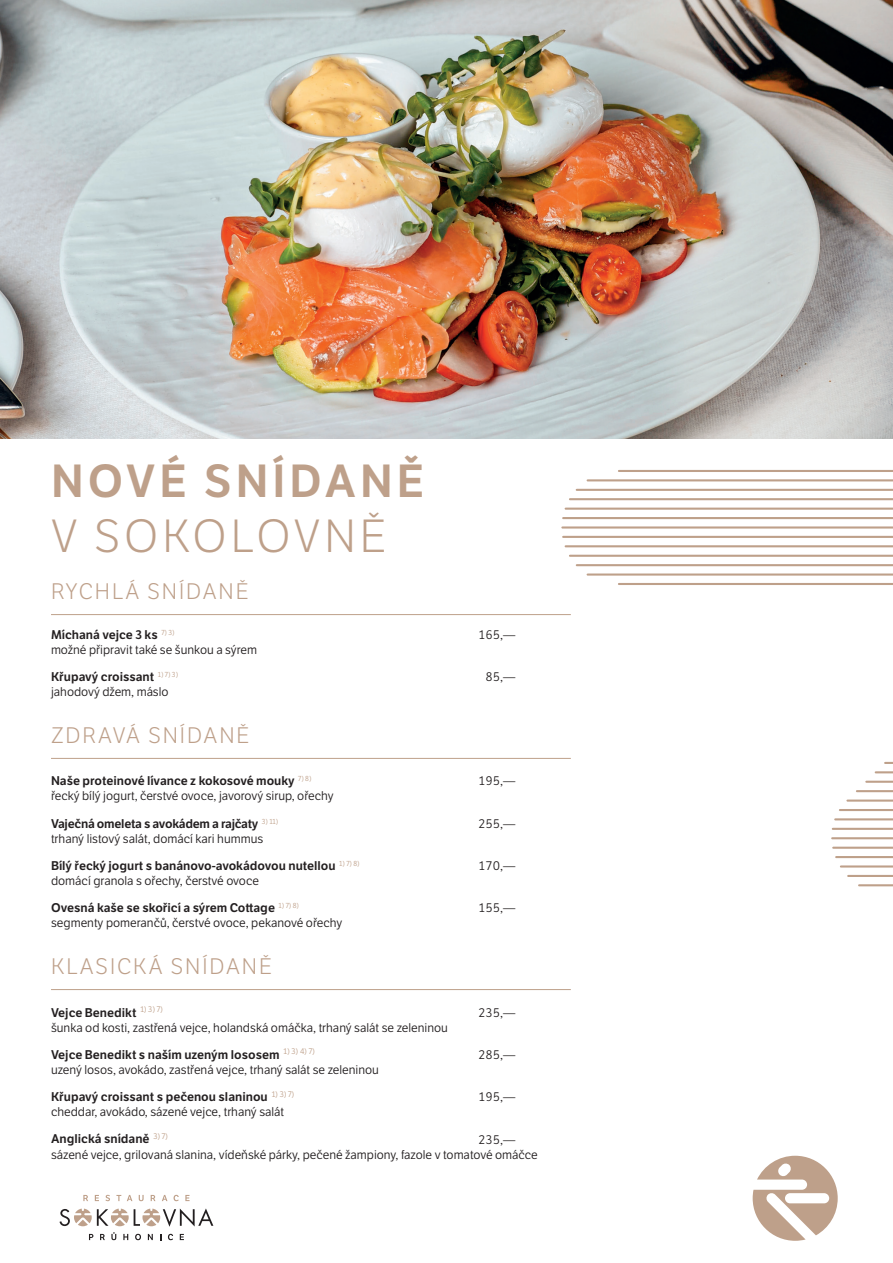
<style>
.page{position:relative;width:893px;height:1263px;background:#fff}
.page>*{position:absolute;margin:0;border:0;box-sizing:border-box;transform-origin:0 0}
.t1{font:600 45.15px "LFT Etica";letter-spacing:.09em;color:#bea08a}
.t2{font:300 45.15px "LFT Etica";letter-spacing:.09em;color:#bea08a}
.t3{font:300 21.9px "LFT Etica";letter-spacing:.09em;color:#bea08a}
.t4{font:12.3px/15px "LFT Etica";color:#231f20}
.t5{font:600 12.3px "LFT Etica";color:#231f20}
.t6{font:600 12.3px "LFT Etica";letter-spacing:-.02em;color:#231f20}
</style>
<div class="page">
<hr style="left:51px;top:614px;width:520px;height:1px;background:#bea08a">
<hr style="left:51px;top:758px;width:520px;height:1px;background:#bea08a">
<hr style="left:51px;top:989px;width:520px;height:1px;background:#bea08a">
<svg style="left:885px;top:762px;width:8px;height:2px"></svg>
<svg style="left:876px;top:771px;width:17px;height:2px"></svg>
<hr style="left:859px;top:884px;width:34px;height:2px;background:#bea08a">
<hr style="left:832px;top:837px;width:61px;height:2px;background:#bea08a">
<hr style="left:847px;top:799px;width:46px;height:3px;background:#bea08a">
<hr style="left:835px;top:818px;width:58px;height:2px;background:#bea08a">
<hr style="left:866px;top:781px;width:27px;height:2px;background:#bea08a">
<hr style="left:857px;top:790px;width:36px;height:2px;background:#bea08a">
<hr style="left:840px;top:809px;width:53px;height:2px;background:#bea08a">
<hr style="left:833px;top:828px;width:60px;height:2px;background:#bea08a">
<hr style="left:833px;top:847px;width:60px;height:2px;background:#bea08a">
<hr style="left:836px;top:856px;width:57px;height:2px;background:#bea08a">
<hr style="left:841px;top:865px;width:52px;height:2px;background:#bea08a">
<hr style="left:848px;top:875px;width:45px;height:2px;background:#bea08a">
<hr style="left:619px;top:470px;width:274px;height:2px;background:#bea08a">
<hr style="left:588px;top:479px;width:305px;height:2px;background:#bea08a">
<hr style="left:577px;top:489px;width:316px;height:2px;background:#bea08a">
<hr style="left:570px;top:555px;width:323px;height:2px;background:#bea08a">
<hr style="left:563px;top:517px;width:330px;height:2px;background:#bea08a">
<hr style="left:563px;top:536px;width:330px;height:2px;background:#bea08a">
<hr style="left:570px;top:498px;width:323px;height:2px;background:#bea08a">
<hr style="left:566px;top:508px;width:327px;height:2px;background:#bea08a">
<hr style="left:562px;top:526px;width:331px;height:2px;background:#bea08a">
<hr style="left:566px;top:545px;width:327px;height:2px;background:#bea08a">
<hr style="left:577px;top:564px;width:316px;height:2px;background:#bea08a">
<hr style="left:588px;top:573px;width:305px;height:3px;background:#bea08a">
<hr style="left:619px;top:583px;width:274px;height:2px;background:#bea08a">
<svg style="left:60px;top:1208px;width:153px;height:32px"></svg>
<svg style="left:83px;top:1195px;width:5px;height:6px"></svg>
<svg style="left:95px;top:1195px;width:4px;height:6px"></svg>
<svg style="left:105px;top:1195px;width:5px;height:6px"></svg>
<svg style="left:116px;top:1195px;width:5px;height:6px"></svg>
<svg style="left:127px;top:1195px;width:5px;height:6px"></svg>
<svg style="left:139px;top:1195px;width:5px;height:6px"></svg>
<svg style="left:151px;top:1195px;width:4px;height:6px"></svg>
<svg style="left:162px;top:1195px;width:5px;height:6px"></svg>
<svg style="left:174px;top:1195px;width:5px;height:6px"></svg>
<svg style="left:185px;top:1195px;width:5px;height:6px"></svg>
<svg style="left:753px;top:1156px;width:85px;height:85px"></svg>
<img style="left:0;top:0;width:893px;height:438px">
<h1 class="t1" style="left:51px;top:453px;width:375px">NOVÉ SNÍDANĚ</h1>
<h1 class="t2" style="left:51px;top:510px;width:337px">V SOKOLOVNĚ</h1>
<h2 class="t3" style="left:51px;top:579px;width:199px">RYCHLÁ SNÍDANĚ</h2>
<p class="t5" style="left:51px;top:627px;width:125px">Míchaná vejce 3 ks <sup>7)</sup> <sup>3)</sup></p>
<p class="t4" style="left:478px;top:627px;width:39px">165,—</p>
<p class="t4" style="left:51px;top:642px;width:208px">možné připravit také se šunkou a sýrem</p>
<p class="t5" style="left:51px;top:669px;width:129px">Křupavý croissant <sup>1)</sup> <sup>7)</sup> <sup>3)</sup></p>
<p class="t4" style="left:485px;top:670px;width:31px">85,—</p>
<p class="t4" style="left:51px;top:685px;width:119px">jahodový džem, máslo</p>
<h2 class="t3" style="left:51px;top:722px;width:200px">ZDRAVÁ SNÍDANĚ</h2>
<p class="t5" style="left:51px;top:773px;width:262px">Naše proteinové lívance z kokosové mouky <sup>7)</sup> <sup>8)</sup></p>
<p class="t4" style="left:478px;top:774px;width:39px">195,—</p>
<p class="t4" style="left:51px;top:789px;width:284px">řecký bílý jogurt, čerstvé ovoce, javorový sirup, ořechy</p>
<p class="t6" style="left:51px;top:816px;width:229px">Vaječná omeleta s avokádem a rajčaty <sup>3)</sup> <sup>11)</sup></p>
<p class="t4" style="left:478px;top:816px;width:39px">255,—</p>
<p class="t4" style="left:51px;top:831px;width:214px">trhaný listový salát, domácí kari hummus</p>
<p class="t5" style="left:51px;top:858px;width:310px">Bílý řecký jogurt s banánovo-avokádovou nutellou <sup>1)</sup> <sup>7)</sup> <sup>8)</sup></p>
<p class="t4" style="left:478px;top:858px;width:39px">170,—</p>
<p class="t4" style="left:51px;top:873px;width:209px">domácí granola s ořechy, čerstvé ovoce</p>
<p class="t5" style="left:51px;top:900px;width:249px">Ovesná kaše se skořicí a sýrem Cottage <sup>1)</sup> <sup>7)</sup> <sup>8)</sup></p>
<p class="t4" style="left:478px;top:901px;width:39px">155,—</p>
<p class="t4" style="left:51px;top:916px;width:293px">segmenty pomerančů, čerstvé ovoce, pekanové ořechy</p>
<h2 class="t3" style="left:51px;top:954px;width:223px">KLASICKÁ SNÍDANĚ</h2>
<p class="t5" style="left:51px;top:1005px;width:113px">Vejce Benedikt <sup>1)</sup> <sup>3)</sup> <sup>7)</sup></p>
<p class="t4" style="left:478px;top:1005px;width:39px">235,—</p>
<p class="t4" style="left:51px;top:1020px;width:398px">šunka od kosti, zastřená vejce, holandská omáčka, trhaný salát se zeleninou</p>
<p class="t5" style="left:51px;top:1047px;width:265px">Vejce Benedikt s naším uzeným lososem <sup>1)</sup> <sup>3)</sup> <sup>4)</sup> <sup>7)</sup></p>
<p class="t4" style="left:478px;top:1047px;width:39px">285,—</p>
<p class="t4" style="left:51px;top:1062px;width:329px">uzený losos, avokádo, zastřená vejce, trhaný salát se zeleninou</p>
<p class="t5" style="left:51px;top:1089px;width:245px">Křupavý croissant s pečenou slaninou <sup>1)</sup> <sup>3)</sup> <sup>7)</sup></p>
<p class="t4" style="left:478px;top:1090px;width:39px">195,—</p>
<p class="t4" style="left:51px;top:1105px;width:235px">cheddar, avokádo, sázené vejce, trhaný salát</p>
<p class="t5" style="left:51px;top:1132px;width:119px">Anglická snídaně <sup>3)</sup> <sup>7)</sup></p>
<p class="t4" style="left:51px;top:1132px;width:488px;text-indent:427px">235,— sázené vejce, grilovaná slanina, vídeňské párky, pečené žampiony, fazole v tomatové omáčce</p>
</div>
